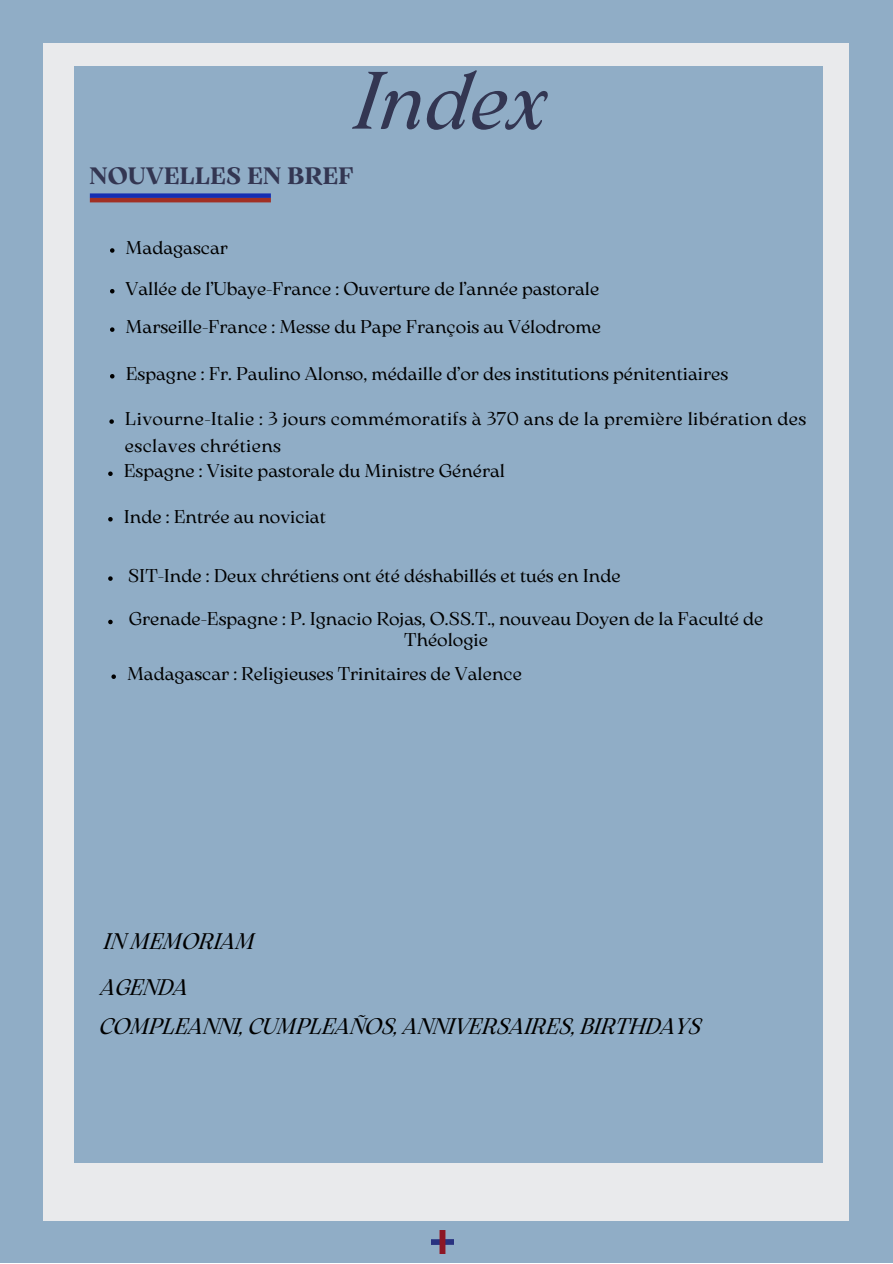
<style>
.page{position:relative;width:893px;height:1264px;background:#fff}
.page>*{position:absolute;margin:0;border:0;box-sizing:border-box;transform-origin:0 0}
.t1{font:italic 81px "Arsenica Antiqua";color:#333652}
.t2{font:700 23.7px "Arsenica Antiqua";color:#333652}
.t3{font:italic 22.5px "Arsenica Antiqua";color:#000}
.t4{font:18.45px/20.2px "Arsenica Antiqua";color:#000;text-align:center}
.t5{font:18.45px/27px "Arsenica Antiqua";letter-spacing:.02em;color:#000}
</style>
<div class="page">
<div style="left:0;top:0;width:892px;height:1262px;background:#90adc6"></div>
<div style="left:43px;top:43px;width:806px;height:1177px;background:#e9eaec"></div>
<div style="left:74px;top:66px;width:748px;height:1096px;background:#90adc6"></div>
<div style="left:90px;top:193px;width:181px;height:5px;background:#152eb2"></div>
<hr style="left:90px;top:198px;width:181px;height:4px;background:#a13024">
<img style="left:431px;top:1230px;width:22px;height:23px">
<svg style="left:110px;top:289px;width:4px;height:4px"></svg>
<svg style="left:109px;top:419px;width:5px;height:5px"></svg>
<svg style="left:108px;top:576px;width:5px;height:5px"></svg>
<svg style="left:110px;top:248px;width:4px;height:5px"></svg>
<svg style="left:108px;top:517px;width:5px;height:4px"></svg>
<svg style="left:108px;top:471px;width:5px;height:5px"></svg>
<svg style="left:110px;top:374px;width:4px;height:4px"></svg>
<svg style="left:108px;top:619px;width:5px;height:5px"></svg>
<svg style="left:110px;top:327px;width:4px;height:5px"></svg>
<svg style="left:111px;top:674px;width:5px;height:5px"></svg>
<p class="t1" style="left:354px;top:70px;width:193px">Index</p>
<p class="t2" style="left:89px;top:167px;width:266px">NOUVELLES EN BREF</p>
<p class="t4" style="left:126px;top:239px;width:104px">Madagascar</p>
<p class="t4" style="left:126px;top:280px;width:475px">Vallée de l’Ubaye-France : Ouverture de l’année pastorale</p>
<p class="t4" style="left:126px;top:318px;width:477px">Marseille-France : Messe du Pape François au Vélodrome</p>
<p class="t4" style="left:126px;top:365px;width:604px">Espagne : Fr. Paulino Alonso, médaille d’or des institutions pénitentiaires</p>
<p class="t5" style="left:125px;top:406px;width:682px">Livourne-Italie : 3 jours commémoratifs à 370 ans de la première libération des esclaves chrétiens</p>
<p class="t4" style="left:124px;top:462px;width:383px">Espagne : Visite pastorale du Ministre Général</p>
<p class="t4" style="left:124px;top:507px;width:203px">Inde : Entrée au noviciat</p>
<p class="t4" style="left:128px;top:567px;width:494px">SIT-Inde : Deux chrétiens ont été déshabillés et tués en Inde</p>
<p class="t4" style="left:129px;top:610px;width:636px">Grenade-Espagne : P. Ignacio Rojas, O.SS.T., nouveau Doyen de la Faculté de<br>Théologie</p>
<p class="t4" style="left:127px;top:665px;width:396px">Madagascar : Religieuses Trinitaires de Valence</p>
<p class="t3" style="left:104px;top:933px;width:152px">IN MEMORIAM</p>
<p class="t3" style="left:100px;top:979px;width:89px">AGENDA</p>
<p class="t3" style="left:99px;top:1017px;width:602px">COMPLEANNI, CUMPLEAÑOS, ANNIVERSAIRES, BIRTHDAYS</p>
</div>
